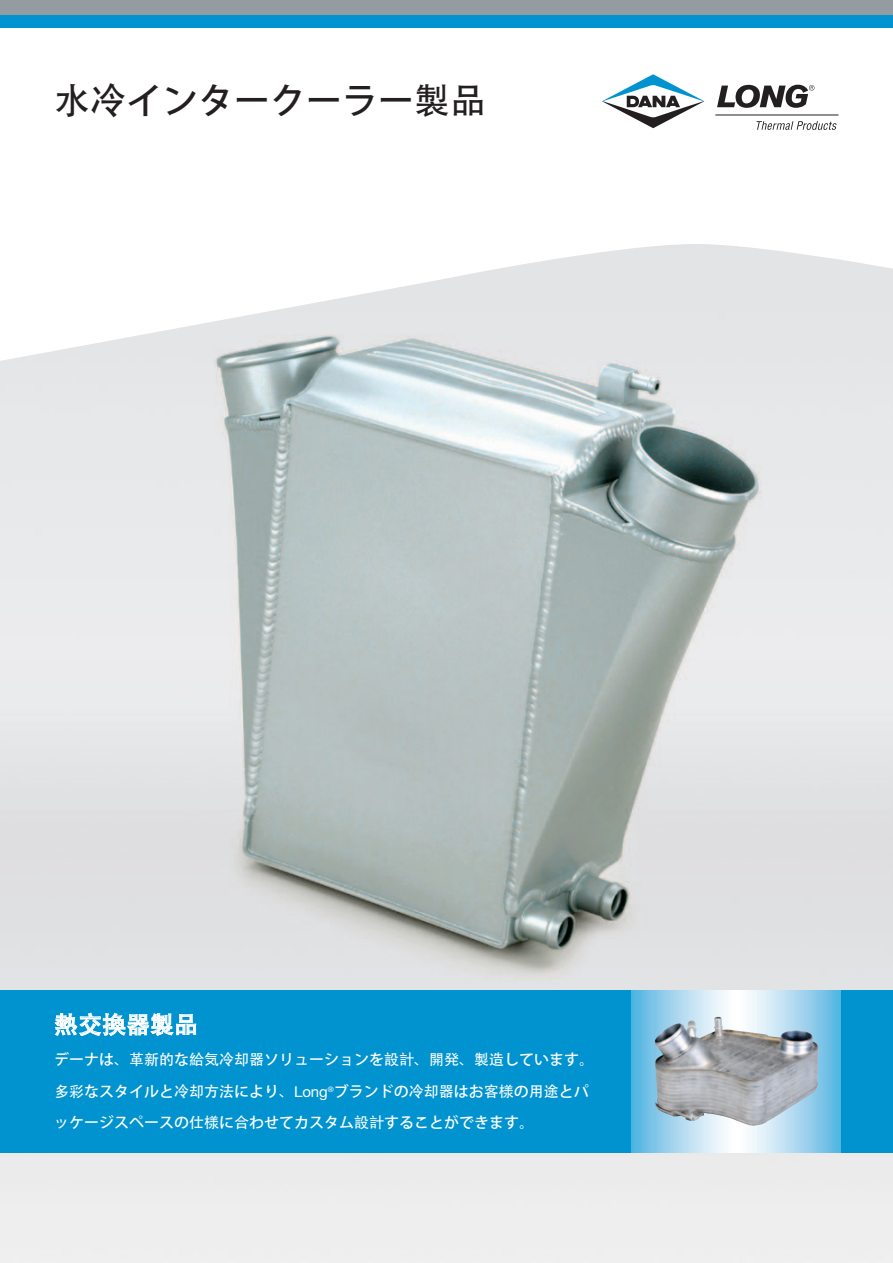
<style>
.page{position:relative;width:893px;height:1263px;background:#fff}
.page>*{position:absolute;margin:0;border:0;box-sizing:border-box;transform-origin:0 0}
.t1{font:36px "Adobe Heiti Std";color:#231f20}
.t2{font:24px "Adobe Heiti Std";color:#fff}
.t3{font:15px/31.5px "Adobe Heiti Std";color:#fff}
.s1{font-family:"Helvetica Neue"}
</style>
<div class="page">
<img style="left:0;top:363px;width:893px;height:900px">
<svg style="left:0;top:244px;width:893px;height:119px;fill:#e4e5e7"></svg>
<div style="left:0;top:10px;width:893px;height:18px;background:#0093d0"></div>
<div style="left:0;top:0;width:893px;height:14px;background:#959ca1"></div>
<div style="left:0;top:990px;width:893px;height:162px;background:#0093d0"></div>
<svg style="left:631px;top:990px;width:210px;height:162px;background:#a2c2d3"></svg>
<img style="left:666px;top:1017px;width:52px;height:21px">
<svg style="left:602px;top:74px;width:237px;height:56px"></svg>
<svg style="left:54px;top:1013px;width:142px;height:23px"></svg>
<h1 class="t1" style="left:54px;top:79px;width:434px">水冷インタークーラー製品</h1>
<h2 class="t2" style="left:54px;top:1010px;width:145px">熱交換器製品</h2>
<p class="t3" style="left:54px;top:1044px;width:542px">デーナは、革新的な給気冷却器ソリューションを設計、開発、製造しています。多彩なスタイルと冷却方法により、<span class="s1">Long</span><sup>®</sup>ブランドの冷却器はお客様の用途とパッケージスペースの仕様に合わせてカスタム設計することができます。</p>
</div>
